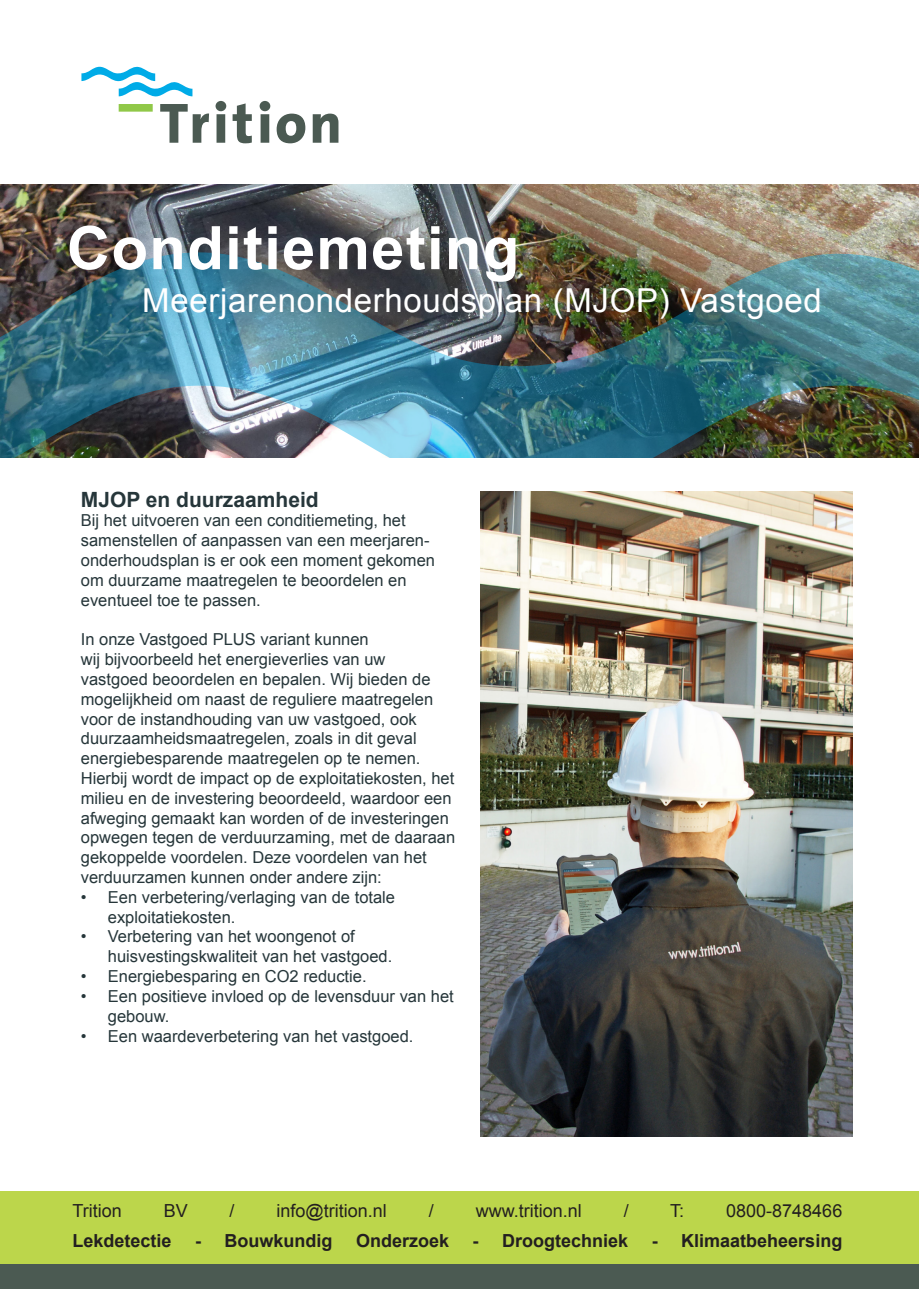
<style>
.page{position:relative;width:919px;height:1289px;background:#fff}
.page>*{position:absolute;margin:0;border:0;box-sizing:border-box;transform-origin:0 0}
.t1{font:700 60px "Arial";letter-spacing:.02em;color:#fff}
.t2{font:33px "Arial";letter-spacing:.02em;color:#fff}
.t3{font:700 21px "Arial";color:#26363a}
.t4{font:700 18px "Arial";color:#231f20}
.t5{font:18px "Arial";color:#231f20}
.t6{font:16.5px/19.8px "Arial";color:#26363a}
</style>
<div class="page">
<img style="left:0;top:184px;width:918px;height:68px">
<svg style="left:160px;top:104px;width:49px;height:39px"></svg>
<svg style="left:215px;top:101px;width:11px;height:42px"></svg>
<svg style="left:232px;top:103px;width:20px;height:40px"></svg>
<svg style="left:259px;top:101px;width:11px;height:42px"></svg>
<svg style="left:276px;top:114px;width:29px;height:29px"></svg>
<svg style="left:313px;top:114px;width:25px;height:29px"></svg>
<svg style="left:119px;top:104px;width:34px;height:8px"></svg>
<svg style="left:81px;top:67px;width:111px;height:30px"></svg>
<div style="left:0;top:1191px;width:918px;height:76px;background:#bcd64b"></div>
<div style="left:0;top:1264px;width:918px;height:24px;background:#4b5a52"></div>
<img style="left:0;top:252px;width:918px;height:206px">
<img style="left:480px;top:491px;width:372px;height:645px">
<h1 class="t1" style="left:67px;top:208px;width:454px">Conditiemeting</h1>
<h2 class="t2" style="left:142px;top:279px;width:681px">Meerjarenonderhoudsplan (MJOP) Vastgoed</h2>
<p class="t3" style="left:81px;top:485px;width:239px">MJOP en duurzaamheid</p>
<p class="t6" style="left:81px;top:511px;width:356px">Bij het uitvoeren van een conditiemeting, het samenstellen of aanpassen van een meerjaren&shy;onderhoudsplan is er ook een moment gekomen om duurzame maatregelen te beoordelen en eventueel toe te passen.</p>
<p class="t6" style="left:81px;top:629px;width:376px">In onze Vastgoed PLUS variant kunnen<br>wij bijvoorbeeld het energieverlies van uw vastgoed beoordelen en bepalen. Wij bieden de mogelijkheid om naast de reguliere maatregelen voor de instandhouding van uw vastgoed, ook duurzaamheidsmaatregelen, zoals in dit geval energiebesparende maatregelen op te nemen.<br>Hierbij wordt de impact op de exploitatiekosten, het milieu en de investering beoordeeld, waardoor een afweging gemaakt kan worden of de investeringen opwegen tegen de verduurzaming, met de daaraan gekoppelde voordelen. Deze voordelen van het verduurzamen kunnen onder andere zijn:</p>
<p class="t6" style="left:108px;top:887px;width:289px;text-indent:-27px">• Een verbetering/verlaging van de totale exploitatiekosten.</p>
<p class="t6" style="left:108px;top:926px;width:286px;text-indent:-27px">• Verbetering van het woongenot of huisvestingskwaliteit van het vastgoed.</p>
<p class="t6" style="left:81px;top:966px;width:287px">• Energiebesparing en CO2 reductie.</p>
<p class="t6" style="left:108px;top:986px;width:347px;text-indent:-27px">• Een positieve invloed op de levensduur van het gebouw.</p>
<p class="t6" style="left:81px;top:1025px;width:334px">• Een waardeverbetering van het vastgoed.</p>
<p class="t5" style="left:72px;top:1198px;width:51px">Trition</p>
<p class="t5" style="left:164px;top:1198px;width:26px">BV</p>
<p class="t5" style="left:230px;top:1198px;width:7px">/</p>
<p class="t5" style="left:276px;top:1198px;width:112px">info@trition.nl</p>
<p class="t5" style="left:429px;top:1198px;width:7px">/</p>
<p class="t5" style="left:475px;top:1198px;width:108px">www.trition.nl</p>
<p class="t5" style="left:623px;top:1198px;width:7px">/</p>
<p class="t5" style="left:670px;top:1198px;width:16px">T:</p>
<p class="t5" style="left:726px;top:1198px;width:118px">0800-8748466</p>
<p class="t4" style="left:72px;top:1228px;width:101px">Lekdetectie</p>
<p class="t4" style="left:195px;top:1228px;width:139px">- Bouwkundig</p>
<p class="t4" style="left:356px;top:1228px;width:95px">Onderzoek</p>
<p class="t4" style="left:472px;top:1228px;width:157px">- Droogtechniek</p>
<p class="t4" style="left:651px;top:1228px;width:192px">- Klimaatbeheersing</p>
</div>
